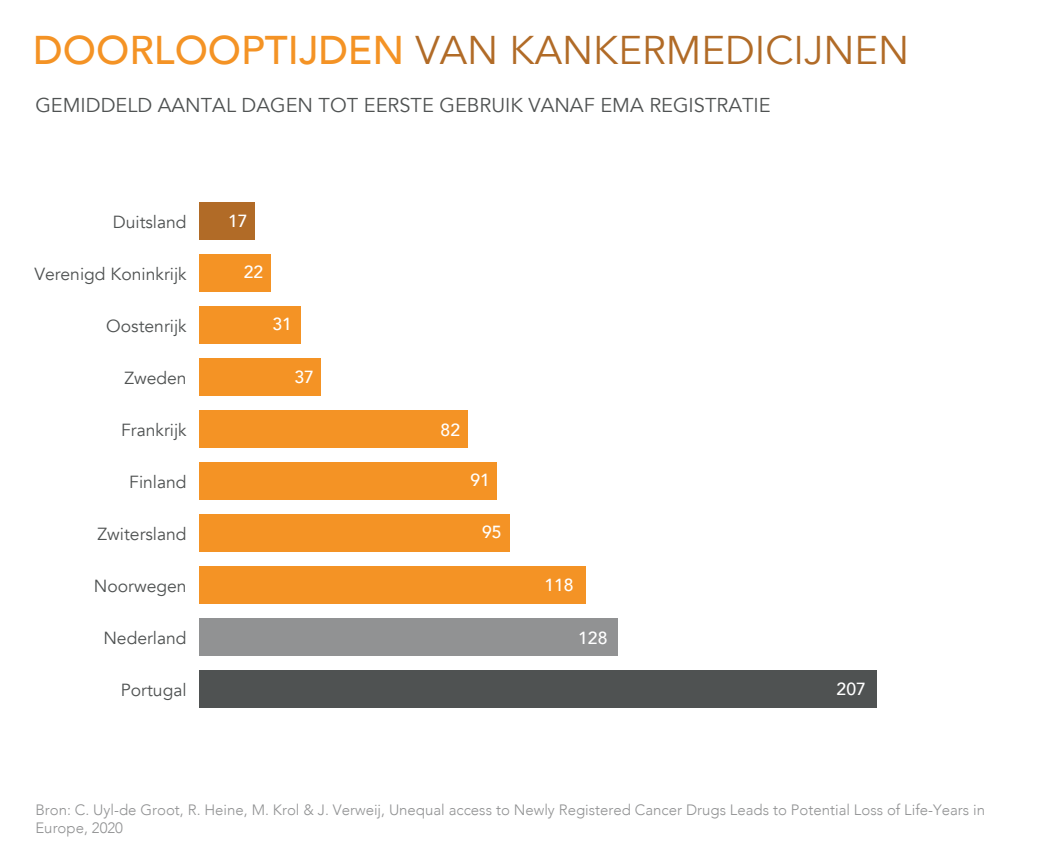
<style>
.page{position:relative;width:1063px;height:851px;background:#fff}
.page>*{position:absolute;margin:0;border:0;box-sizing:border-box;transform-origin:0 0}
.t1{font:40px "Avenir";color:#b16b27}
.t2{font:20px "Avenir";color:#4f5252}
.t3{font:17.5px "Avenir";color:#4f5252}
.t4{font:500 17.5px "Avenir";color:#fff}
.t5{font:300 15px/18px "Avenir";color:#919293}
.s1{font-weight:500;color:#f49325}
</style>
<div class="page">
<div style="left:199px;top:202px;width:56px;height:37px;background:#b16b27"></div>
<div style="left:199px;top:254px;width:72px;height:37px;background:#f49325"></div>
<div style="left:199px;top:306px;width:102px;height:37px;background:#f49325"></div>
<div style="left:199px;top:358px;width:121px;height:37px;background:#f49325"></div>
<div style="left:199px;top:410px;width:269px;height:37px;background:#f49325"></div>
<div style="left:199px;top:462px;width:298px;height:37px;background:#f49325"></div>
<div style="left:199px;top:514px;width:311px;height:37px;background:#f49325"></div>
<div style="left:199px;top:566px;width:387px;height:37px;background:#f49325"></div>
<div style="left:199px;top:618px;width:419px;height:37px;background:#919293"></div>
<div style="left:199px;top:670px;width:678px;height:37px;background:#4f5252"></div>
<h1 class="t1" style="left:33px;top:26px;width:878px"><span class="s1">DOORLOOPTIJDEN</span> VAN KANKERMEDICIJNEN</h1>
<h2 class="t2" style="left:35px;top:93px;width:737px">GEMIDDELD AANTAL DAGEN TOT EERSTE GEBRUIK VANAF EMA REGISTRATIE</h2>
<p class="t3" style="left:113px;top:211px;width:75px">Duitsland</p>
<p class="t3" style="left:34px;top:263px;width:154px">Verenigd Koninkrijk</p>
<p class="t4" style="left:228px;top:206px;width:21px">17</p>
<p class="t4" style="left:244px;top:257px;width:21px">22</p>
<p class="t3" style="left:106px;top:315px;width:82px">Oostenrijk</p>
<p class="t4" style="left:273px;top:308px;width:21px">31</p>
<p class="t3" style="left:124px;top:367px;width:64px">Zweden</p>
<p class="t4" style="left:294px;top:361px;width:21px">37</p>
<p class="t3" style="left:121px;top:419px;width:67px">Frankrijk</p>
<p class="t4" style="left:441px;top:414px;width:21px">82</p>
<p class="t3" style="left:129px;top:471px;width:59px">Finland</p>
<p class="t3" style="left:98px;top:523px;width:91px">Zwitersland</p>
<p class="t4" style="left:470px;top:465px;width:21px">91</p>
<p class="t4" style="left:482px;top:517px;width:21px">95</p>
<p class="t3" style="left:94px;top:575px;width:94px">Noorwegen</p>
<p class="t4" style="left:545px;top:570px;width:31px">118</p>
<p class="t3" style="left:103px;top:627px;width:85px">Nederland</p>
<p class="t4" style="left:578px;top:623px;width:31px">128</p>
<p class="t3" style="left:121px;top:679px;width:67px">Portugal</p>
<p class="t4" style="left:837px;top:673px;width:31px">207</p>
<p class="t5" style="left:35px;top:800px;width:951px">Bron: C. Uyl-de Groot, R. Heine, M. Krol &amp; J. Verweij, Unequal access to Newly Registered Cancer Drugs Leads to Potential Loss of Life-Years in<br>Europe, 2020</p>
</div>
